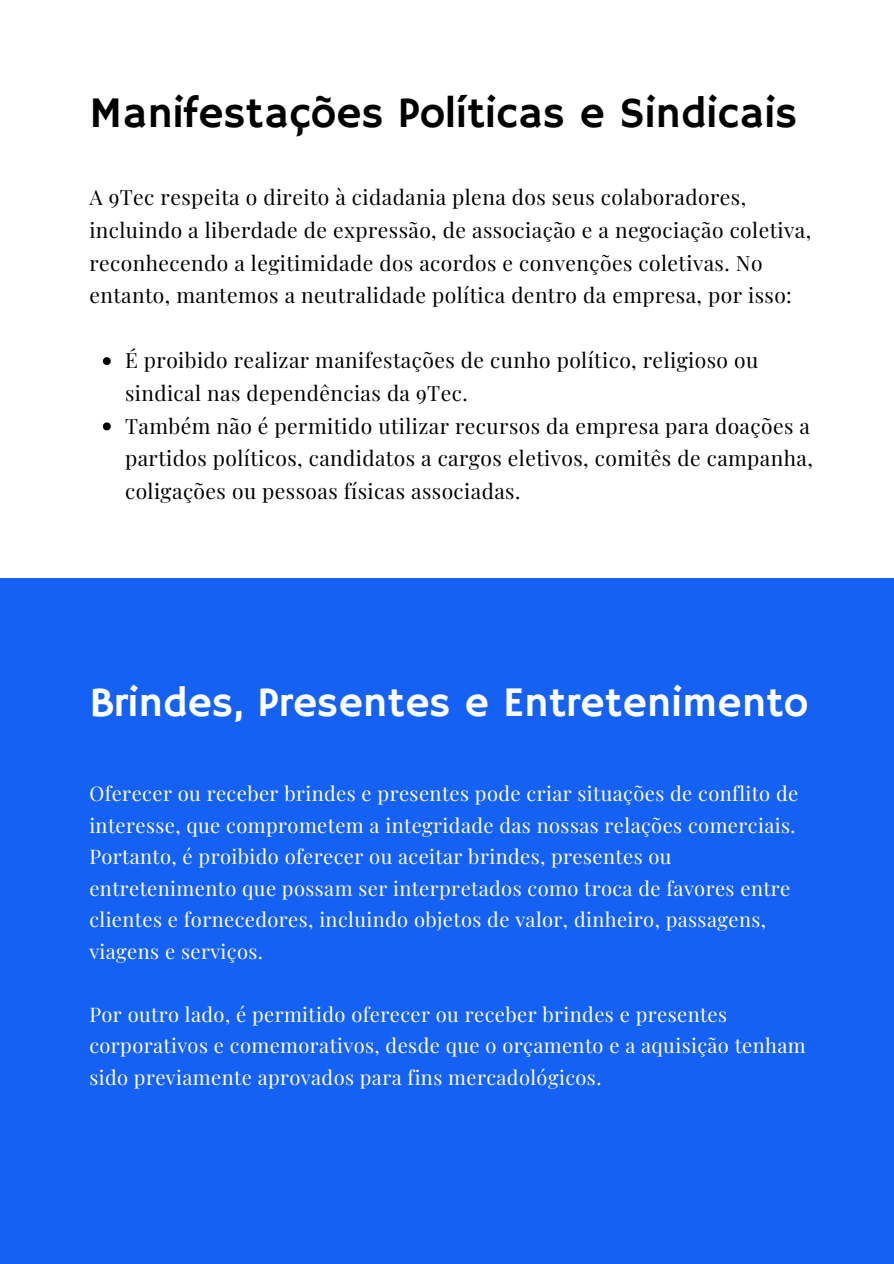
<style>
.page{position:relative;width:894px;height:1264px;background:#fff}
.page>*{position:absolute;margin:0;border:0;box-sizing:border-box;transform-origin:0 0}
.t1{font:43.5px "Hammersmith One";color:#000}
.t2{font:42px "Hammersmith One";color:#fff}
.t3{font:21px/32.7px "Playfair Display";letter-spacing:.02em;color:#000}
.t4{font:20.1px/31.5px "Playfair Display";letter-spacing:.02em;color:#fff}
</style>
<div class="page">
<svg style="left:103px;top:357px;width:8px;height:8px"></svg>
<svg style="left:103px;top:422px;width:8px;height:8px"></svg>
<div style="left:0;top:578px;width:893px;height:685px;background:#1561f4"></div>
<p class="t1" style="left:89px;top:87px;width:709px">Manifestações Políticas e Sindicais</p>
<h1 class="t3" style="left:89px;top:180px;width:723px">A 9Tec respeita o direito à cidadania plena dos seus colaboradores, incluindo a liberdade de expressão, de associação e a negociação coletiva, reconhecendo a legitimidade dos acordos e convenções coletivas. No entanto, mantemos a neutralidade política dentro da empresa, por isso:</h1>
<p class="t3" style="left:125px;top:343px;width:634px">É proibido realizar manifestações de cunho político, religioso ou sindical nas dependências da 9Tec.</p>
<p class="t3" style="left:125px;top:408px;width:689px">Também não é permitido utilizar recursos da empresa para doações a partidos políticos, candidatos a cargos eletivos, comitês de campanha, coligações ou pessoas físicas associadas.</p>
<p class="t2" style="left:89px;top:678px;width:720px">Brindes, Presentes e Entretenimento</p>
<p class="t4" style="left:89px;top:777px;width:710px">Oferecer ou receber brindes e presentes pode criar situações de conflito de interesse, que comprometem a integridade das nossas relações comerciais.<br>Portanto, é proibido oferecer ou aceitar brindes, presentes ou entretenimento que possam ser interpretados como troca de favores entre clientes e fornecedores, incluindo objetos de valor, dinheiro, passagens, viagens e serviços.</p>
<p class="t4" style="left:89px;top:997px;width:717px">Por outro lado, é permitido oferecer ou receber brindes e presentes corporativos e comemorativos, desde que o orçamento e a aquisição tenham sido previamente aprovados para fins mercadológicos.</p>
</div>
